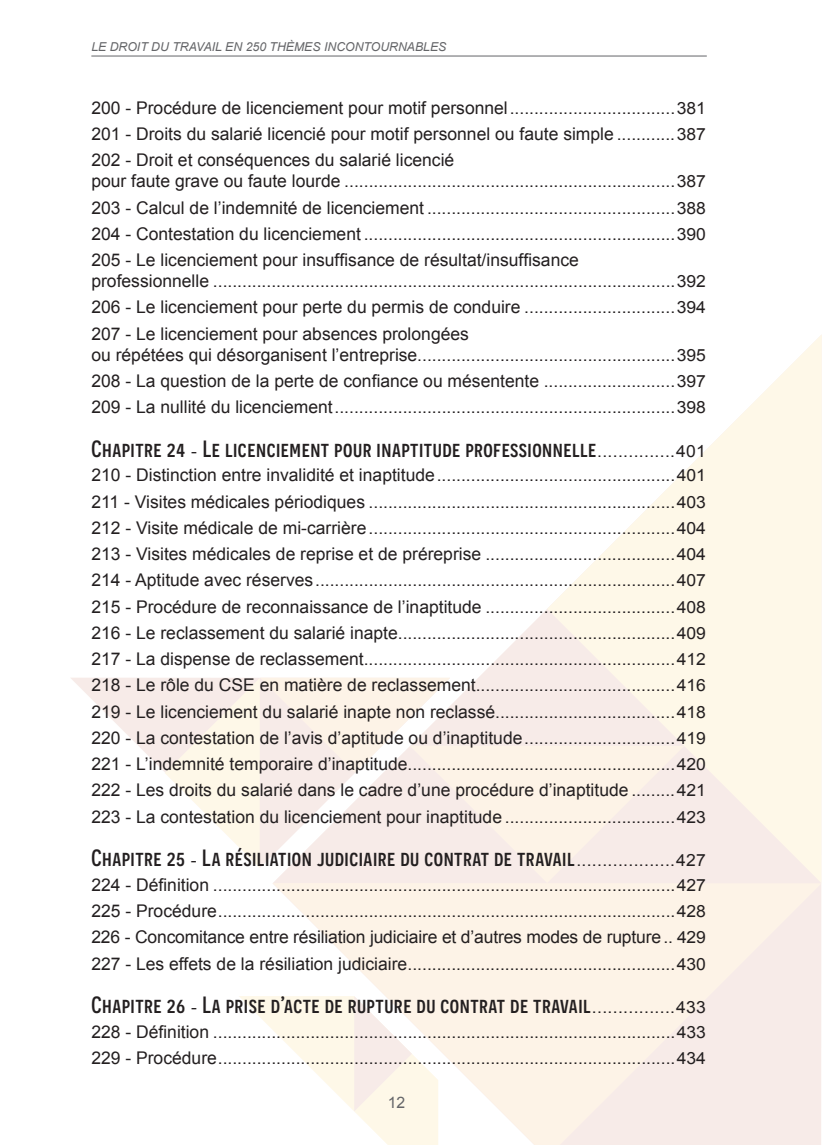
<style>
.page{position:relative;width:823px;height:1145px;background:#fff}
.page>*{position:absolute;margin:0;border:0;box-sizing:border-box;transform-origin:0 0}
.t1{font:500 23.45px "Novecentosanscondensed";letter-spacing:.02em;color:#231f20;scale:1.06 1}
.t2{font:17.5px/26.2px "Arial";color:#231f20}
.t3{font:16.8px/26.2px "Arial";color:#231f20;text-align:justify;scale:1.04 1}
.t4{font:15.75px "Arial";color:#646568}
.t5{font:italic 12.25px "Arial";color:#646568}
.s1{font-size:16.8px}
.s2{font-size:17.5px}
.s3{font-family:"Arial";font-weight:400;font-size:16.8px}
</style>
<div class="page">
<svg style="left:272px;top:609px;width:275px;height:69px"></svg>
<svg style="left:273px;top:883px;width:548px;height:262px;background:#fbf1e9"></svg>
<svg style="left:547px;top:335px;width:274px;height:548px;fill:#fef8e8"></svg>
<svg style="left:239px;top:996px;width:199px;height:149px"></svg>
<svg style="left:71px;top:678px;width:94px;height:94px"></svg>
<svg style="left:165px;top:678px;width:519px;height:205px;background:#faf0ea"></svg>
<hr style="left:91px;top:56px;width:615px;height:1px;background:#646568">
<p class="t5" style="left:91px;top:38px;width:356px">LE DROIT DU TRAVAIL EN 250 THÈMES INCONTOURNABLES</p>
<p class="t2" style="left:91px;top:95px;width:616px;text-align:justify">200 - Procédure de licenciement pour motif personnel<span class="s1">..................................381<br></span>201 - Droits du salarié licencié pour motif personnel ou faute simple <span class="s1">............387<br></span>202 - Droit et conséquences du salarié licencié</p>
<p class="t3" style="left:91px;top:169px;width:592px"><span class="s2">pour faute grave ou faute lourde</span> ....................................................................387<br><span class="s2">203 - Calcul de l’indemnité de licenciement</span> ...................................................388<br><span class="s2">204 - Contestation du licenciement</span> ................................................................390</p>
<p class="t2" style="left:91px;top:247px;width:489px">205 - Le licenciement pour insuffisance de résultat/insuffisance</p>
<p class="t3" style="left:91px;top:268px;width:592px"><span class="s2">professionnelle</span> ...............................................................................................392</p>
<p class="t2" style="left:91px;top:294px;width:616px">206 - Le licenciement pour perte du permis de conduire <span class="s1">...............................394<br></span>207 - Le licenciement pour absences prolongées</p>
<p class="t3" style="left:91px;top:342px;width:592px"><span class="s2">ou répétées qui désorganisent l’entreprise</span>.....................................................395</p>
<p class="t2" style="left:91px;top:368px;width:616px">208 - La question de la perte de confiance ou mésentente <span class="s1">...........................397</span></p>
<p class="t3" style="left:91px;top:394px;width:592px"><span class="s2">209 - La nullité du licenciement</span>......................................................................398</p>
<h1 class="t1" style="left:91px;top:435px;width:581px">Chapitre 24 <span class="s3">-</span> Le licenciement pour inaptitude professionnelle<span class="s3">...............401</span></h1>
<p class="t3" style="left:91px;top:463px;width:592px"><span class="s2">210 - Distinction entre invalidité et inaptitude</span>.................................................401<br><span class="s2">211 - Visites médicales périodiques</span> ...............................................................403<br><span class="s2">212 - Visite médicale de mi-carrière</span>...............................................................404</p>
<p class="t2" style="left:91px;top:541px;width:616px">213 - Visites médicales de reprise et de préreprise <span class="s1">.......................................404</span></p>
<p class="t3" style="left:91px;top:568px;width:592px"><span class="s2">214 - Aptitude avec réserves</span>..........................................................................407</p>
<p class="t2" style="left:91px;top:594px;width:616px">215 - Procédure de reconnaissance de l’inaptitude <span class="s1">.......................................408</span></p>
<p class="t3" style="left:91px;top:620px;width:592px"><span class="s2">216 - Le reclassement du salarié inapte</span>.........................................................409<br><span class="s2">217 - La dispense de reclassement</span>................................................................412<br><span class="s2">218 - Le rôle du CSE en matière de reclassement</span>.........................................416</p>
<p class="t2" style="left:91px;top:699px;width:616px">219 - Le licenciement du salarié inapte non reclassé<span class="s1">.....................................418<br></span>220 - La contestation de l’avis d’aptitude ou d’inaptitude<span class="s1">...............................419</span></p>
<p class="t3" style="left:91px;top:751px;width:592px"><span class="s2">221 - L’indemnité temporaire d’inaptitude</span>.......................................................420</p>
<p class="t2" style="left:91px;top:777px;width:616px">222 - Les droits du salarié dans le cadre d’une procédure d’inaptitude <span class="s1">.........421<br></span>223 - La contestation du licenciement pour inaptitude <span class="s1">...................................423</span></p>
<h1 class="t1" style="left:91px;top:845px;width:581px">Chapitre 25 <span class="s3">-</span> La résiliation judiciaire du contrat de travail<span class="s3">...................427</span></h1>
<p class="t3" style="left:91px;top:872px;width:592px"><span class="s2">224 - Définition</span> ...............................................................................................427<br><span class="s2">225 - Procédure</span>..............................................................................................428</p>
<p class="t2" style="left:91px;top:924px;width:616px">226 - Concomitance entre résiliation judiciaire et d’autres modes de rupture<span class="s1">.. 429</span></p>
<p class="t3" style="left:91px;top:951px;width:592px"><span class="s2">227 - Les effets de la résiliation judiciaire</span>.......................................................430</p>
<h1 class="t1" style="left:91px;top:992px;width:581px">Chapitre 26 <span class="s3">-</span> La prise d’acte de rupture du contrat de travail<span class="s3">................433</span></h1>
<p class="t3" style="left:91px;top:1019px;width:592px"><span class="s2">228 - Définition</span> ...............................................................................................433<br><span class="s2">229 - Procédure</span>..............................................................................................434</p>
<p class="t4" style="left:388px;top:1092px;width:19px">12</p>
</div>
